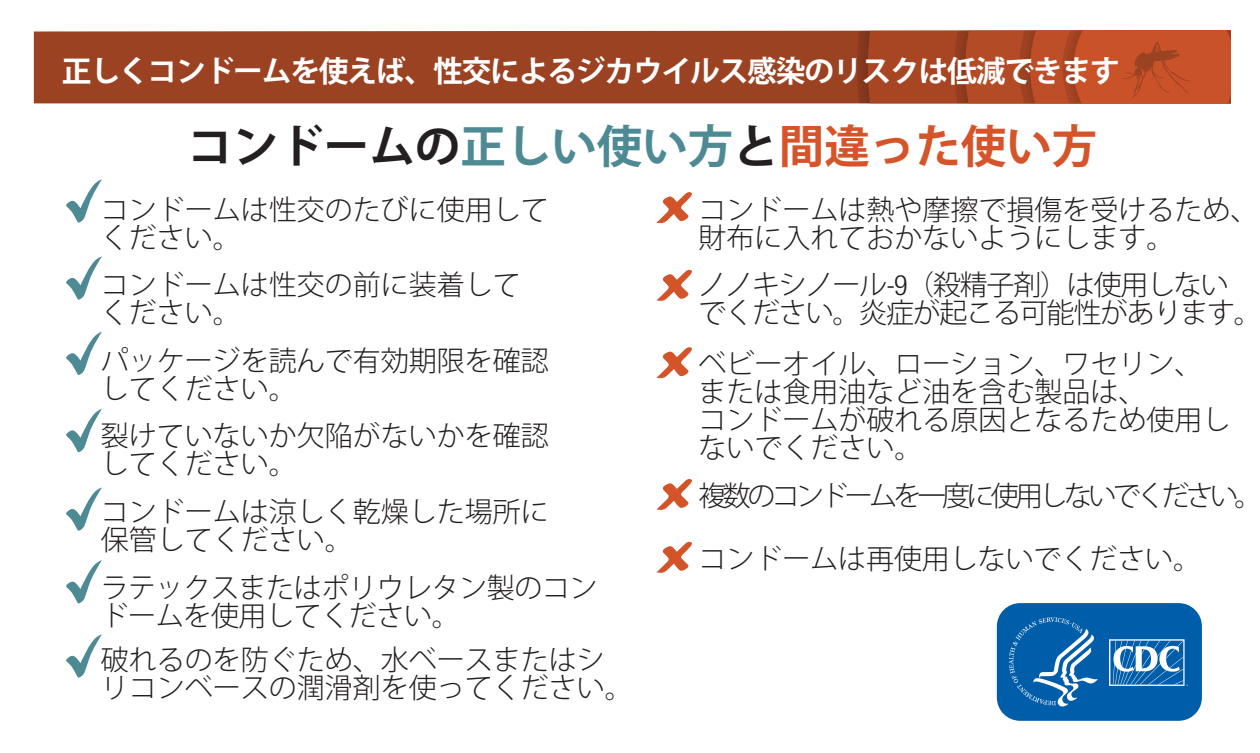
<style>
.page{position:relative;width:1260px;height:753px;background:#fff}
.page>*{position:absolute;margin:0;border:0;box-sizing:border-box;transform-origin:0 0}
.t1{font:700 45.5px "Koz Go Pr 6 N";color:#231f20}
.t2{font:700 29.75px "Koz Go Pr 6 N";letter-spacing:-.04em;color:#fff}
.t3{font:300 28px/28px "Koz Go Pr 6 N";color:#231f20}
.t4{font:300 28px/28px "Koz Go Pr 6 N";letter-spacing:-.045em;color:#231f20}
.t5{font:300 28px "Koz Go Pr 6 N";letter-spacing:-.13em;color:#231f20}
.s1{color:#4e8a94}
.s2{color:#d55429}
.s3{font-family:"Helvetica Neue LT Std";font-stretch:condensed}
</style>
<div class="page">
<div style="left:34px;top:30px;width:823px;height:73px;background:#9b4222"></div>
<div style="left:857px;top:30px;width:374px;height:73px;background:#83371c"></div>
<svg style="left:868px;top:30px;width:363px;height:73px;background:#b64b26"></svg>
<svg style="left:66px;top:179px;width:36px;height:44px"></svg>
<svg style="left:66px;top:256px;width:36px;height:44px"></svg>
<svg style="left:66px;top:332px;width:36px;height:43px"></svg>
<svg style="left:66px;top:409px;width:36px;height:43px"></svg>
<svg style="left:66px;top:487px;width:36px;height:43px"></svg>
<svg style="left:66px;top:560px;width:36px;height:43px"></svg>
<svg style="left:66px;top:634px;width:36px;height:43px"></svg>
<svg style="left:657px;top:192px;width:35px;height:32px"></svg>
<svg style="left:657px;top:269px;width:35px;height:32px"></svg>
<svg style="left:657px;top:347px;width:35px;height:32px"></svg>
<svg style="left:657px;top:478px;width:35px;height:32px"></svg>
<svg style="left:657px;top:541px;width:35px;height:32px"></svg>
<svg style="left:996px;top:603px;width:206px;height:118px;background:#2172b4"></svg>
<p class="t2" style="left:62px;top:54px;width:1059px">正しくコンドームを使えば、性交によるジカウイルス感染のリスクは低減できます</p>
<h1 class="t1" style="left:187px;top:121px;width:912px">コンドームの<span class="s1">正しい使い方</span>と<span class="s2">間違った使い方</span></h1>
<p class="t3" style="left:101px;top:196px;width:450px">コンドームは性交のたびに使用してください。</p>
<p class="t3" style="left:101px;top:271px;width:422px">コンドームは性交の前に装着してください。</p>
<p class="t3" style="left:101px;top:347px;width:450px">パッケージを読んで有効期限を確認してください。</p>
<p class="t3" style="left:101px;top:422px;width:450px">裂けていないか欠陥がないかを確認してください。</p>
<p class="t3" style="left:101px;top:498px;width:450px">コンドームは涼しく乾燥した場所に保管してください。</p>
<p class="t3" style="left:101px;top:573px;width:498px">ラテックスまたはポリウレタン製のコンドームを使用してください。</p>
<p class="t3" style="left:101px;top:646px;width:534px">破れるのを防ぐため、水ベースまたはシリコンベースの潤滑剤を使ってください。</p>
<p class="t3" style="left:699px;top:196px;width:561px">コンドームは熱や摩擦で損傷を受けるため、財布に入れておかないようにします。</p>
<p class="t4" style="left:699px;top:271px;width:565px">ノノキシノール<span class="s3">-9</span>（殺精子剤）は使用しないでください。炎症が起こる可能性があります。</p>
<p class="t3" style="left:699px;top:350px;width:533px">ベビーオイル、ローション、ワセリン、または食用油など油を含む製品は、<br>コンドームが破れる原因となるため使用しないでください。</p>
<p class="t5" style="left:699px;top:480px;width:565px">複数のコンドームを一度に使用しないでください。</p>
<p class="t3" style="left:699px;top:545px;width:504px">コンドームは再使用しないでください。</p>
</div>
